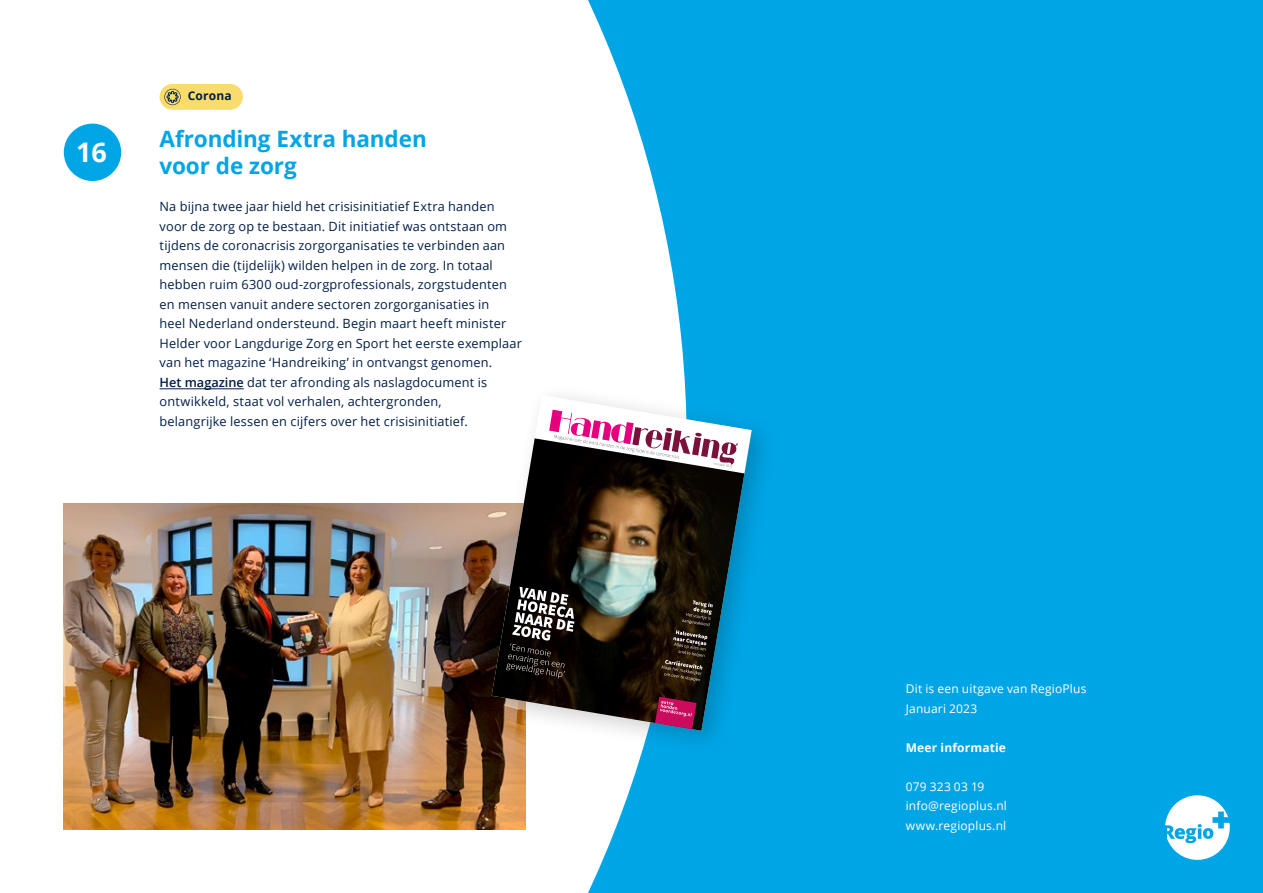
<style>
.page{position:relative;width:1263px;height:893px;background:#00a5e6}
.page>*{position:absolute;margin:0;border:0;box-sizing:border-box;transform-origin:0 0}
.t1{font:700 27px "Open Sans";color:#fff}
.t2{font:700 22.5px/27px "Open Sans";letter-spacing:-.005em;color:#00a5e6}
.t3{font:12.75px/19.5px "Open Sans";letter-spacing:.015em;color:#001e46}
.t4{font:12px/19.5px "Open Sans";letter-spacing:.015em;color:#fff}
.t5{font:700 12px "Open Sans";letter-spacing:.015em;color:#fff}
.t6{font:700 12px "Open Sans";letter-spacing:.015em;color:#001e46}
.s1{font-weight:600}
</style>
<div class="page">
<div style="left:0;top:0;width:685px;height:893px;background:#fff"></div>
<div style="left:64px;top:124px;width:57px;height:57px;background:#00a5e6;border-radius:50%"></div>
<div style="left:160px;top:84px;width:83px;height:26px;background:#fadc6e;border-radius:13px"></div>
<svg style="left:164px;top:89px;width:17px;height:16px"></svg>
<hr style="left:160px;top:388px;width:84px;height:1px;background:#001e46">
<img style="left:64px;top:504px;width:462px;height:325px">
<div style="left:480px;top:381px;width:299px;height:375px;background:#000;opacity:.2"></div>
<svg style="left:492px;top:395px;width:260px;height:336px"></svg>
<img style="left:492px;top:438px;width:252px;height:293px">
<svg style="left:541px;top:407px;width:197px;height:61px;background:#a997aa"></svg>
<svg style="left:506px;top:587px;width:68px;height:92px;background:#3f3b39"></svg>
<svg style="left:662px;top:600px;width:51px;height:81px;background:#33291e"></svg>
<svg style="left:655px;top:697px;width:42px;height:32px"></svg>
<svg style="left:1165px;top:795px;width:65px;height:65px"></svg>
<h1 class="t1" style="left:76px;top:133px;width:32px">16</h1>
<p class="t6" style="left:188px;top:88px;width:45px">Corona</p>
<h2 class="t2" style="left:160px;top:125px;width:269px">Afronding Extra handen voor de zorg</h2>
<p class="t3" style="left:160px;top:197px;width:364px">Na bijna twee jaar hield het crisisinitiatief Extra handen voor de zorg op te bestaan. Dit initiatief was ontstaan om tijdens de coronacrisis zorgorganisaties te verbinden aan mensen die (tijdelijk) wilden helpen in de zorg. In totaal hebben ruim 6300 oud-zorgprofessionals, zorgstudenten en mensen vanuit andere sectoren zorgorganisaties in<br>heel Nederland ondersteund. Begin maart heeft minister Helder voor Langdurige Zorg en Sport het eerste exemplaar van het magazine ‘Handreiking’ in ontvangst genomen.<br><span class="s1">Het magazine</span> dat ter afronding als naslagdocument is ontwikkeld, staat vol verhalen, achtergronden,<br>belangrijke lessen en cijfers over het crisisinitiatief.</p>
<p class="t4" style="left:906px;top:679px;width:182px">Dit is een uitgave van RegioPlus<br>Januari 2023</p>
<p class="t5" style="left:906px;top:739px;width:102px">Meer informatie</p>
<p class="t4" style="left:906px;top:776px;width:103px">079 323 03 19 info@regioplus.nl www.regioplus.nl</p>
</div>
